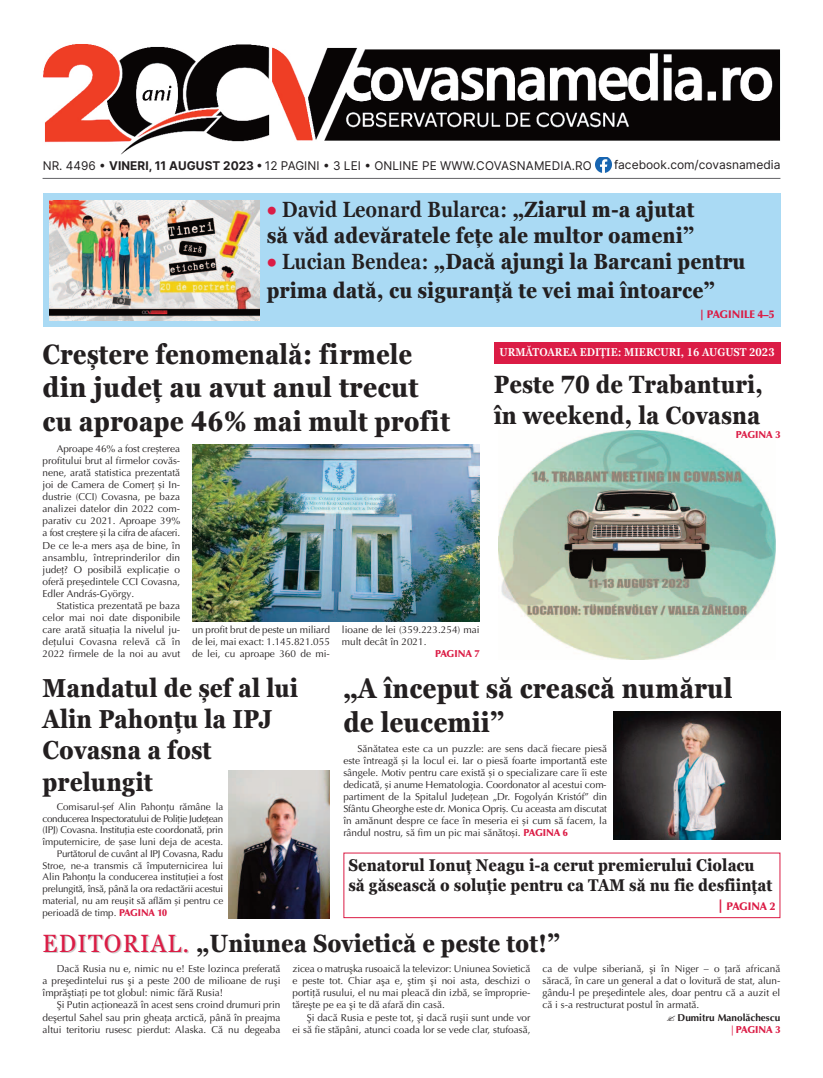
<style>
.page{position:relative;width:823px;height:1078px;background:#fff}
.page>*{position:absolute;margin:0;border:0;box-sizing:border-box;transform-origin:0 0}
.t1{font:700 condensed 28px/33.6px "Georgia Pro";color:#231f20}
.t2{font:700 condensed 26px/31.2px "Georgia Pro";color:#231f20}
.t3{font:700 condensed 25px/30px "Georgia Pro";color:#231f20}
.t4{font:700 condensed 22px/26px "Georgia Pro";color:#231f20}
.t5{font:700 condensed 17px/20.4px "Georgia Pro";color:#231f20}
.t6{font:12px "Inter";color:#231f20}
.t7{font:600 condensed 11.4px "Georgia Pro";color:#fff}
.t8{font:900 11px "Optima LT Pro";color:#db1c45}
.t9{font:10px/12.1px "Optima LT Pro";color:#231f20;text-align:justify}
.t10{font:700 10px/12.1px "Optima LT Pro";color:#231f20;text-align:right}
.t11{font:900 10px "Optima LT Pro";letter-spacing:-.015em;color:#db1c45}
.t12{font:9.8px "Optima LT Pro";letter-spacing:-.005em;color:#231f20}
.t13{font:9.8px "Optima LT Pro";letter-spacing:-.035em;color:#231f20}
.s1{font-weight:700}
.s2{color:#db1c45}
.s3{font-weight:600}
.s4{font-family:"Georgia Pro"}
.s5{font-weight:900;color:#db1c45}
.s6{font-weight:400;color:#ccc}
.s7{font-family:"Georgia Pro";font-size:14px}
.s8{font-family:"Newsreader";font-weight:400;color:#db1c45}
</style>
<div class="page">
<hr style="left:43px;top:178px;width:737px;height:1px;background:#636366">
<img style="left:595px;top:157px;width:16px;height:15px">
<img style="left:43px;top:44px;width:737px;height:111px">
<div style="left:493px;top:342px;width:287px;height:21px;background:#db1c45"></div>
<div style="left:43px;top:193px;width:737px;height:134px;background:#aadaf4"></div>
<img style="left:49px;top:201px;width:210px;height:119px">
<img style="left:192px;top:444px;width:287px;height:177px">
<img style="left:228px;top:770px;width:101px;height:147px">
<img style="left:498px;top:431px;width:277px;height:228px">
<img style="left:613px;top:711px;width:167px;height:127px">
<p class="t6" style="left:43px;top:158px;width:550px">NR. 4496 • <span class="s1">VINERI, 11 AUGUST 2023 •</span> 12 PAGINI • 3 LEI • ONLINE PE WWW.COVASNAMEDIA.RO</p>
<p class="t6" style="left:613px;top:157px;width:168px">facebook.com/covasnamedia</p>
<h3 class="t4" style="left:266px;top:197px;width:429px"><span class="s2">•</span> <span class="s3">David Leonard Bularca:</span> „Ziarul m-a ajutat să văd adevăratele fețe ale multor oameni”</h3>
<h3 class="t4" style="left:266px;top:247px;width:480px;line-height:29px"><span class="s2">•</span> <span class="s3">Lucian Bendea:</span> „Dacă ajungi la Barcani pentru prima dată, cu siguranță te vei mai întoarce”</h3>
<p class="t8" style="left:699px;top:307px;width:76px"><span class="s4">|</span> PAGINILE 4–5</p>
<h1 class="t1" style="left:43px;top:337px;width:409px">Creștere fenomenală: firmele din județ au avut anul trecut cu aproape 46% mai mult profit</h1>
<p class="t9" style="left:43px;top:443px;width:139px;text-indent:14px">Aproape 46% a fost creșterea profitului brut al firmelor covăs&shy;nene, arată statistica prezentată joi de Camera de Comerț și In&shy;dustrie (CCI) Covasna, pe baza analizei datelor din 2022 com&shy;parativ cu 2021. Aproape 39% a fost creștere și la cifra de afaceri.<br>De ce le-a mers așa de bine, în ansamblu, întreprinderilor din județ? O posibilă explicație o oferă președintele CCI Covasna, Edler András-György.</p>
<p class="t9" style="left:43px;top:600px;width:139px;text-indent:14px">Statistica prezentată pe baza celor mai noi date disponibile care arată situația la nivelul ju&shy;dețului Covasna relevă că în 2022 firmele de la noi au avut</p>
<p class="t7" style="left:499px;top:345px;width:276px">URMĂTOAREA EDIȚIE: MIERCURI, 16 AUGUST 2023</p>
<h3 class="t3" style="left:493px;top:369px;width:271px">Peste 70 de Trabanturi, în weekend, la Covasna</h3>
<p class="t11" style="left:735px;top:429px;width:46px">PAGINA 3</p>
<p class="t9" style="left:192px;top:624px;width:139px">un profit brut de peste un miliard de lei, mai exact: 1.145.821.055 de lei, cu aproape 360 de mi-</p>
<p class="t9" style="left:342px;top:624px;width:139px">lioane de lei (359.223.254) mai mult decât în 2021.</p>
<p class="t11" style="left:435px;top:647px;width:46px">PAGINA 7</p>
<h1 class="t1" style="left:343px;top:671px;width:390px">„A început să crească numărul de leucemii”</h1>
<p class="t9" style="left:343px;top:743px;width:265px;text-indent:14px">Sănătatea este ca un puzzle: are sens dacă fiecare piesă este întreagă și la locul ei. Iar o piesă foarte importantă este sângele. Motiv pentru care există și o specializare care îi este dedicată, și anume Hematologia. Coordonator al acestui com&shy;partiment de la Spitalul Județean „Dr. Fogolyán Kristóf” din Sfântu Gheorghe este dr. Monica Opriș. Cu aceasta am discutat în amănunt despre ce face în meseria ei și cum să facem, la rândul nostru, să fim un pic mai sănătoși. <span class="s5">PAGINA 6</span></p>
<h2 class="t2" style="left:42px;top:672px;width:257px">Mandatul de șef al lui<br>Alin Pahonțu la IPJ<br>Covasna a fost prelungit</h2>
<p class="t12" style="left:57px;top:802px;width:168px">Comisarul-șef Alin Pahonțu rămâne la</p>
<p class="t13" style="left:42px;top:814px;width:182px">conducerea Inspectoratului de Poliție Județean</p>
<p class="t12" style="left:42px;top:825px;width:182px">(IPJ) Covasna. Instituția este coordonată, prin</p>
<p class="t12" style="left:42px;top:837px;width:182px">împuternicire, de șase luni deja de acesta.</p>
<p class="t12" style="left:57px;top:849px;width:168px">Purtătorul de cuvânt al IPJ Covasna, Radu</p>
<p class="t12" style="left:42px;top:861px;width:182px">Stroe, ne-a transmis că împuternicirea lui</p>
<p class="t12" style="left:42px;top:872px;width:182px">Alin Pahonțu la conducerea instituției a fost</p>
<p class="t12" style="left:42px;top:884px;width:182px">prelungită, însă, până la ora redactării acestui</p>
<p class="t12" style="left:42px;top:896px;width:182px">material, nu am reușit să aflăm și pentru ce</p>
<p class="t12" style="left:42px;top:907px;width:126px">perioadă de timp. <span class="s5">PAGINA 10</span></p>
<h3 class="t3" style="left:44px;top:928px;width:517px"><span class="s6">EDITORIAL.</span> „Uniunea Sovietică e peste tot!”</h3>
<p class="t9" style="left:43px;top:963px;width:239px;text-indent:14px">Dacă Rusia nu e, nimic nu e! Este lozinca preferată a preşedintelui rus şi a peste 200 de milioane de ruşi împrăştiaţi pe tot globul: nimic fără Rusia!</p>
<p class="t9" style="left:43px;top:999px;width:239px;text-indent:14px">Şi Putin acţionează în acest sens croind drumuri prin deşertul Sahel sau prin gheaţa arctică, până în preajma altui teritoriu rusesc pierdut: Alaska. Că nu degeaba</p>
<h3 class="t5" style="left:348px;top:854px;width:425px">Senatorul Ionuț Neagu i-a cerut premierului Ciolacu să găsească o soluție pentru ca TAM să nu fie desființat</h3>
<p class="t8" style="left:717px;top:899px;width:59px"><span class="s7">|</span> PAGINA 2</p>
<p class="t9" style="left:542px;top:963px;width:239px">ca de vulpe siberiană, şi în Niger – o ţară africană săracă, în care un general a dat o lovitură de stat, alun&shy;gându-l pe preşedintele ales, doar pentru că a auzit el că i s-a restructurat postul în armată.</p>
<p class="t10" style="left:677px;top:1010px;width:104px">Dumitru Manolăchescu <span class="s8">|</span> <span class="s5">PAGINA 3</span></p>
<p class="t9" style="left:292px;top:963px;width:239px">zicea o matruşka rusoaică la televizor: Uniunea Sovietică e peste tot. Chiar aşa e, ştim şi noi asta, deschizi o portiţă rusului, el nu mai pleacă din izbă, se împroprie&shy;tăreşte pe ea şi te dă afară din casă.</p>
<p class="t9" style="left:292px;top:1011px;width:239px;text-align:right">Şi dacă Rusia e peste tot, şi dacă ruşii sunt unde vor<br>ei să fie stăpâni, atunci coada lor se vede clar, stufoasă,</p>
</div>
